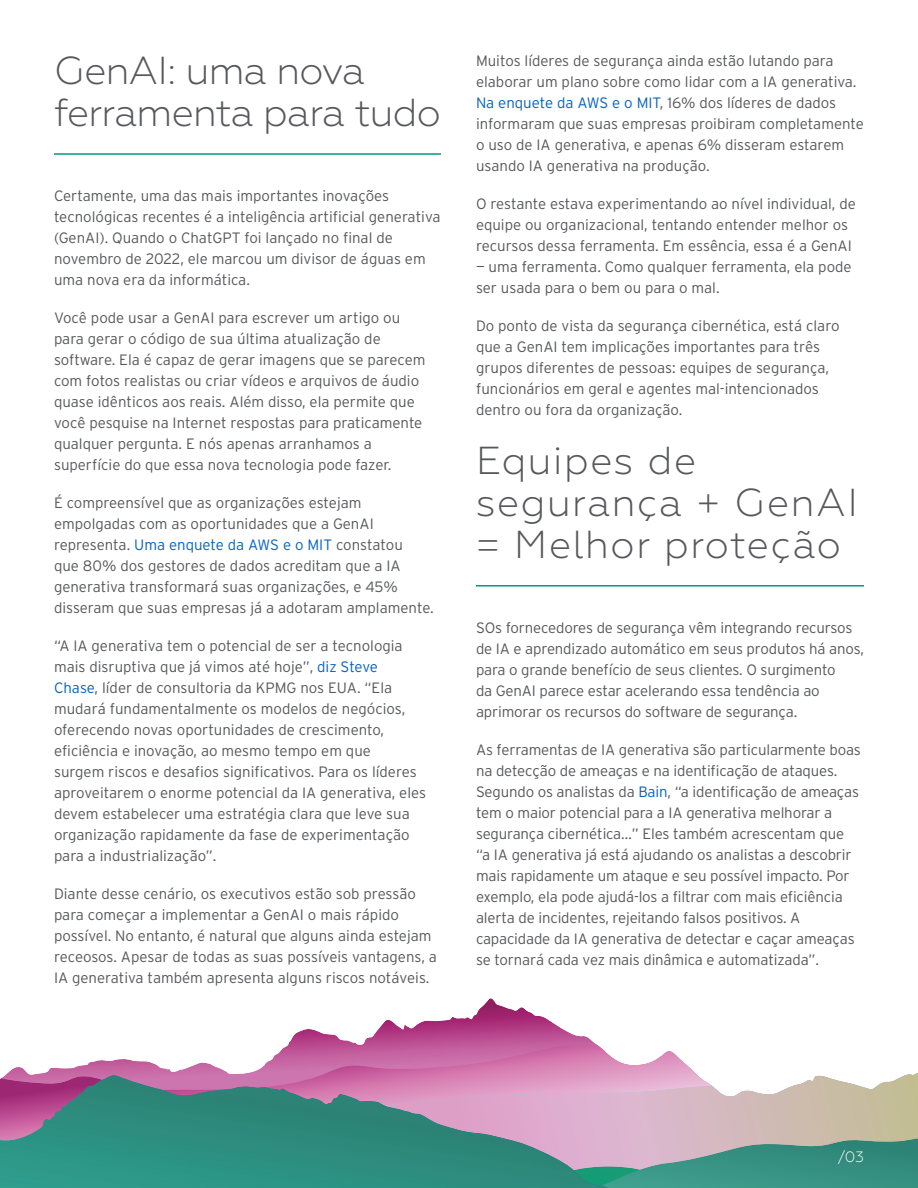
<style>
.page{position:relative;width:918px;height:1188px;background:#fff}
.page>*{position:absolute;margin:0;border:0;box-sizing:border-box;transform-origin:0 0}
.t1{font:300 39px/42px "Geometria";letter-spacing:.04em;color:#57585b}
.t2{font:300 39px/42px "Geometria";letter-spacing:-.02em;color:#57585b}
.t3{font:300 15px/21px "Interstate";color:#57585b}
.t4{font:300 15px "Geometria";color:#fff}
.s1{color:#0562c1}
</style>
<div class="page">
<hr style="left:54px;top:153px;width:387px;height:2px;background:#009881">
<hr style="left:476px;top:585px;width:388px;height:2px;background:#009881">
<img style="left:287px;top:998px;width:312px;height:48px">
<img style="left:4px;top:1046px;width:691px;height:30px">
<img style="left:368px;top:1073px;width:550px;height:65px">
<img style="left:609px;top:1138px;width:309px;height:50px">
<img style="left:0;top:1076px;width:609px;height:112px">
<h1 class="t2" style="left:54px;top:52px;width:388px">GenAI: uma nova ferramenta para tudo</h1>
<p class="t3" style="left:54px;top:185px;width:388px">Certamente, uma das mais importantes inovações tecnológicas recentes é a inteligência artificial generativa (GenAI). Quando o ChatGPT foi lançado no final de novembro de 2022, ele marcou um divisor de águas em uma nova era da informática.</p>
<p class="t3" style="left:54px;top:307px;width:373px">Você pode usar a GenAI para escrever um artigo ou para gerar o código de sua última atualização de software. Ela é capaz de gerar imagens que se parecem com fotos realistas ou criar vídeos e arquivos de áudio quase idênticos aos reais. Além disso, ela permite que você pesquise na Internet respostas para praticamente qualquer pergunta. E nós apenas arranhamos a superfície do que essa nova tecnologia pode fazer.</p>
<p class="t3" style="left:54px;top:492px;width:381px">É compreensível que as organizações estejam empolgadas com as oportunidades que a GenAI representa. <span class="s1">Uma enquete da AWS e o MIT</span> constatou<br>que 80% dos gestores de dados acreditam que a IA generativa transformará suas organizações, e 45% disseram que suas empresas já a adotaram amplamente.</p>
<p class="t3" style="left:54px;top:635px;width:374px">“A IA generativa tem o potencial de ser a tecnologia mais disruptiva que já vimos até hoje”, <span class="s1">diz Steve<br>Chase</span>, líder de consultoria da KPMG nos EUA. “Ela mudará fundamentalmente os modelos de negócios, oferecendo novas oportunidades de crescimento, eficiência e inovação, ao mesmo tempo em que<br>surgem riscos e desafios significativos. Para os líderes aproveitarem o enorme potencial da IA generativa, eles devem estabelecer uma estratégia clara que leve sua organização rapidamente da fase de experimentação para a industrialização”.</p>
<p class="t3" style="left:54px;top:883px;width:384px">Diante desse cenário, os executivos estão sob pressão para começar a implementar a GenAI o mais rápido possível. No entanto, é natural que alguns ainda estejam receosos. Apesar de todas as suas possíveis vantagens, a IA generativa também apresenta alguns riscos notáveis.</p>
<p class="t3" style="left:476px;top:50px;width:390px">Muitos líderes de segurança ainda estão lutando para elaborar um plano sobre como lidar com a IA generativa.<br><span class="s1">Na enquete da AWS e o MIT</span>, 16% dos líderes de dados informaram que suas empresas proibiram completamente o uso de IA generativa, e apenas 6% disseram estarem usando IA generativa na produção.</p>
<p class="t3" style="left:476px;top:193px;width:381px">O restante estava experimentando ao nível individual, de equipe ou organizacional, tentando entender melhor os recursos dessa ferramenta. Em essência, essa é a GenAI</p>
<p class="t3" style="left:476px;top:256px;width:377px">— uma ferramenta. Como qualquer ferramenta, ela pode ser usada para o bem ou para o mal.</p>
<p class="t3" style="left:476px;top:315px;width:365px">Do ponto de vista da segurança cibernética, está claro que a GenAI tem implicações importantes para três grupos diferentes de pessoas: equipes de segurança, funcionários em geral e agentes mal-intencionados dentro ou fora da organização.</p>
<h1 class="t1" style="left:476px;top:442px;width:383px">Equipes de segurança + GenAI = Melhor proteção</h1>
<p class="t3" style="left:476px;top:617px;width:390px">SOs fornecedores de segurança vêm integrando recursos de IA e aprendizado automático em seus produtos há anos, para o grande benefício de seus clientes. O surgimento<br>da GenAI parece estar acelerando essa tendência ao aprimorar os recursos do software de segurança.</p>
<p class="t3" style="left:476px;top:739px;width:386px">As ferramentas de IA generativa são particularmente boas na detecção de ameaças e na identificação de ataques.<br>Segundo os analistas da <span class="s1">Bain</span>, “a identificação de ameaças tem o maior potencial para a IA generativa melhorar a segurança cibernética…” Eles também acrescentam que “a IA generativa já está ajudando os analistas a descobrir mais rapidamente um ataque e seu possível impacto. Por exemplo, ela pode ajudá-los a filtrar com mais eficiência alerta de incidentes, rejeitando falsos positivos. A capacidade da IA generativa de detectar e caçar ameaças se tornará cada vez mais dinâmica e automatizada”.</p>
<p class="t4" style="left:838px;top:1150px;width:28px">/03</p>
</div>
